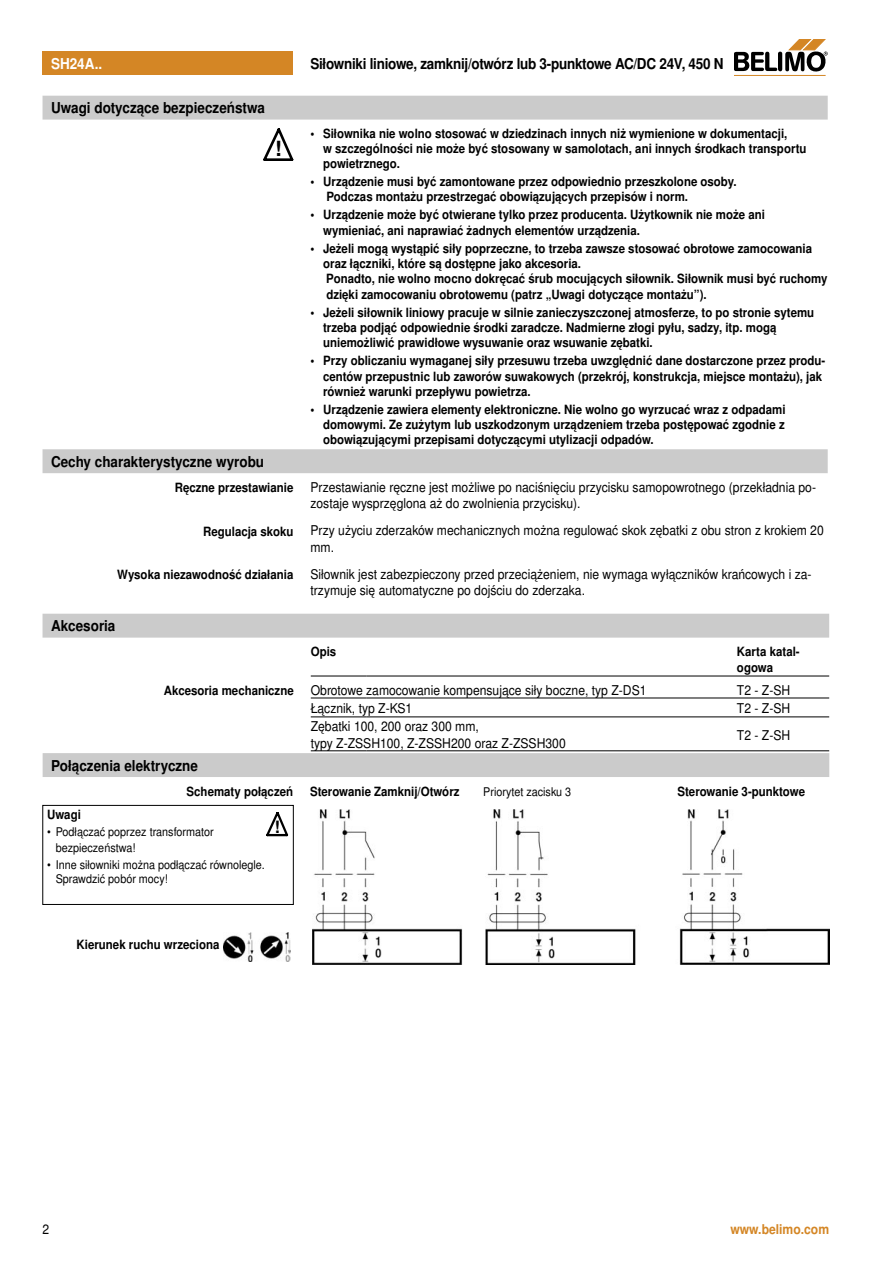
<style>
.page{position:relative;width:893px;height:1263px;background:#fff}
.page>*{position:absolute;margin:0;border:0;box-sizing:border-box;transform-origin:0 0}
.t1{font:700 21px "Nimbus Sans BEL";color:#000}
.t2{font:700 16.95px "Nimbus Sans BEL";color:#000}
.Titel_1{font:700 15px "Nimbus Sans BEL";color:#000;scale:.9 1}
.Überschrift_2_rechts{font:700 15px "Nimbus Sans BEL";letter-spacing:-.02em;color:#000;scale:.9 1}
.Überschrift_Kapitel{font:700 15px "Nimbus Sans BEL";color:#000;scale:.9 1}
.Überschrift_2_links_invers{font:700 15px "Nimbus Sans BEL";color:#fff;scale:.9 1}
.Lauftext_9{font:13.5px/16.2px "Nimbus Sans BEL";color:#000;scale:.9 1}
.www_rechts{font:700 13.5px "Nimbus Sans BEL";color:#d48625;scale:.9 1}
.Zahl_Seite_links{font:13.5px "Nimbus Sans BEL";color:#000;scale:.9 1}
.Sicherheitshinweise{font:700 12.75px/15.3px "Nimbus Sans BEL";color:#000;scale:.9 1}
.Marginalien{font:700 12.75px "Nimbus Sans BEL";color:#000;scale:.9 1}
.Titel_3{font:700 12.75px "Nimbus Sans BEL";color:#000;scale:.9 1}
.Lauftext_9-2{font:700 12.75px/15.3px "Nimbus Sans BEL";color:#000;scale:.9 1}
.Hinweise_Titel{font:700 12.75px "Nimbus Sans BEL";color:#000;scale:.9 1}
.Hinweise_Aufzählung{font:12px/14.4px "Nimbus Sans BEL";color:#000;scale:.9 1}
.Titel_3-2{font:12px "Nimbus Sans BEL";color:#000;scale:.9 1}
</style>
<div class="page">
<hr style="left:735px;top:75px;width:91px;height:1px;background:#d48625">
<svg style="left:735px;top:39px;width:93px;height:33px"></svg>
<div style="left:43px;top:51px;width:250px;height:24px;background:#d48625"></div>
<div style="left:43px;top:449px;width:785px;height:24px;background:#cbcbcb"></div>
<div style="left:43px;top:753px;width:786px;height:24px;background:#cbcbcb"></div>
<div style="left:43px;top:805px;width:250px;height:100px;border:1px solid #000"></div>
<svg style="left:266px;top:812px;width:22px;height:25px"></svg>
<div style="left:43px;top:96px;width:785px;height:24px;background:#cbcbcb"></div>
<svg style="left:263px;top:128px;width:30px;height:33px"></svg>
<div style="left:43px;top:614px;width:786px;height:24px;background:#cbcbcb"></div>
<hr style="left:311px;top:698px;width:56px;height:1px;background:#000">
<hr style="left:367px;top:698px;width:370px;height:1px;background:#000">
<hr style="left:737px;top:698px;width:92px;height:1px;background:#000">
<hr style="left:311px;top:717px;width:56px;height:1px;background:#000">
<hr style="left:367px;top:717px;width:370px;height:1px;background:#000">
<hr style="left:737px;top:717px;width:92px;height:1px;background:#000">
<hr style="left:311px;top:750px;width:56px;height:1px;background:#000">
<hr style="left:367px;top:750px;width:370px;height:1px;background:#000">
<hr style="left:737px;top:750px;width:92px;height:1px;background:#000">
<hr style="left:311px;top:676px;width:56px;height:1px;background:#000">
<hr style="left:367px;top:676px;width:370px;height:1px;background:#000">
<hr style="left:737px;top:676px;width:92px;height:1px;background:#000">
<img style="left:224px;top:932px;width:66px;height:30px">
<img style="left:312px;top:810px;width:517px;height:155px">
<p class="Überschrift_2_links_invers" style="left:51px;top:55px;width:58px">SH24A..</p>
<p class="Überschrift_2_rechts" style="left:310px;top:55px;width:461px">Siłowniki liniowe, zamknij/otwórz lub 3-punktowe AC/DC 24V, 450 N</p>
<p class="Überschrift_Kapitel" style="left:51px;top:99px;width:239px">Uwagi dotyczące bezpieczeństwa</p>
<p class="t1" style="left:275px;top:136px;width:8px">!</p>
<p class="Sicherheitshinweise" style="left:323px;top:126px;width:539px;text-indent:-13px">• Siłownika nie wolno stosować w dziedzinach innych niż wymienione w dokumentacji,<br>w szczególności nie może być stosowany w samolotach, ani innych środkach transportu powietrznego.</p>
<p class="Sicherheitshinweise" style="left:310px;top:175px;width:475px">• Urządzenie musi być zamontowane przez odpowiednio przeszkolone osoby.</p>
<p class="Sicherheitshinweise" style="left:326px;top:190px;width:403px">Podczas montażu przestrzegać obowiązujących przepisów i norm.</p>
<p class="Sicherheitshinweise" style="left:323px;top:208px;width:492px;text-indent:-13px">• Urządzenie może być otwierane tylko przez producenta. Użytkownik nie może ani wymieniać, ani naprawiać żadnych elementów urządzenia.</p>
<p class="Sicherheitshinweise" style="left:323px;top:241px;width:545px;text-indent:-13px">• Jeżeli mogą wystąpić siły poprzeczne, to trzeba zawsze stosować obrotowe zamocowania oraz łączniki, które są dostępne jako akcesoria.</p>
<p class="Sicherheitshinweise" style="left:326px;top:272px;width:559px">Ponadto, nie wolno mocno dokręcać śrub mocujących siłownik. Siłownik musi być ruchomy</p>
<p class="Sicherheitshinweise" style="left:326px;top:287px;width:424px">dzięki zamocowaniu obrotowemu (patrz „Uwagi dotyczące montażu”).</p>
<p class="Sicherheitshinweise" style="left:323px;top:305px;width:547px;text-indent:-13px">• Jeżeli siłownik liniowy pracuje w silnie zanieczyszczonej atmosferze, to po stronie sytemu trzeba podjąć odpowiednie środki zaradcze. Nadmierne złogi pyłu, sadzy, itp. mogą uniemożliwić prawidłowe wysuwanie oraz wsuwanie zębatki.</p>
<p class="Sicherheitshinweise" style="left:323px;top:354px;width:559px;text-indent:-13px">• Przy obliczaniu wymaganej siły przesuwu trzeba uwzględnić dane dostarczone przez produ&shy;centów przepustnic lub zaworów suwakowych (przekrój, konstrukcja, miejsce montażu), jak również warunki przepływu powietrza.</p>
<p class="Sicherheitshinweise" style="left:323px;top:402px;width:515px;text-align:justify;text-indent:-13px">• Urządzenie zawiera elementy elektroniczne. Nie wolno go wyrzucać wraz z odpadami domowymi. Ze zużytym lub uszkodzonym urządzeniem trzeba postępować zgodnie z obowiązującymi przepisami dotyczącymi utylizacji odpadów.</p>
<p class="Titel_1" style="left:51px;top:453px;width:238px">Cechy charakterystyczne wyrobu</p>
<p class="Marginalien" style="left:175px;top:480px;width:133px">Ręczne przestawianie</p>
<p class="Lauftext_9" style="left:310px;top:479px;width:563px">Przestawianie ręczne jest możliwe po naciśnięciu przycisku samopowrotnego (przekładnia po&shy;zostaje wysprzęglona aż do zwolnienia przycisku).</p>
<p class="Marginalien" style="left:203px;top:523px;width:102px">Regulacja skoku</p>
<p class="Lauftext_9" style="left:310px;top:523px;width:572px">Przy użyciu zderzaków mechanicznych można regulować skok zębatki z obu stron z krokiem 20 mm.</p>
<p class="Marginalien" style="left:117px;top:567px;width:197px">Wysoka niezawodność działania</p>
<p class="Lauftext_9" style="left:310px;top:566px;width:558px">Siłownik jest zabezpieczony przed przeciążeniem, nie wymaga wyłączników krańcowych i za&shy;trzymuje się automatyczne po dojściu do zderzaka.</p>
<p class="Titel_1" style="left:51px;top:617px;width:73px">Akcesoria</p>
<p class="Lauftext_9-2" style="left:311px;top:645px;width:30px">Opis</p>
<p class="Lauftext_9-2" style="left:737px;top:645px;width:71px">Karta katal&shy;ogowa</p>
<p class="Marginalien" style="left:164px;top:683px;width:146px">Akcesoria mechaniczne</p>
<p class="Lauftext_9" style="left:311px;top:682px;width:375px">Obrotowe zamocowanie kompensujące siły boczne, typ Z-DS1</p>
<p class="Lauftext_9" style="left:737px;top:682px;width:61px">T2 - Z-SH</p>
<p class="Lauftext_9" style="left:311px;top:700px;width:114px">Łącznik, typ Z-KS1</p>
<p class="Lauftext_9" style="left:737px;top:700px;width:61px">T2 - Z-SH</p>
<p class="Lauftext_9" style="left:311px;top:719px;width:188px">Zębatki 100, 200 oraz 300 mm,</p>
<p class="Lauftext_9" style="left:311px;top:735px;width:285px">typy Z-ZSSH100, Z-ZSSH200 oraz Z-ZSSH300</p>
<p class="Lauftext_9" style="left:737px;top:727px;width:61px">T2 - Z-SH</p>
<p class="Titel_1" style="left:51px;top:756px;width:165px">Połączenia elektryczne</p>
<p class="Marginalien" style="left:187px;top:784px;width:120px">Schematy połączeń</p>
<p class="Titel_3" style="left:310px;top:784px;width:168px">Sterowanie Zamknij/Otwórz</p>
<p class="Titel_3-2" style="left:483px;top:784px;width:99px">Priorytet zacisku 3</p>
<p class="Titel_3" style="left:677px;top:784px;width:143px">Sterowanie 3-punktowe</p>
<p class="Hinweise_Titel" style="left:47px;top:807px;width:39px">Uwagi</p>
<p class="Hinweise_Aufzählung" style="left:47px;top:825px;width:186px">• Podłączać poprzez transformator</p>
<p class="Hinweise_Aufzählung" style="left:56px;top:841px;width:90px">bezpieczeństwa!</p>
<p class="Hinweise_Aufzählung" style="left:56px;top:858px;width:234px;text-indent:-9px">• Inne siłowniki można podłączać równolegle.<br>Sprawdzić pobór mocy!</p>
<p class="t2" style="left:274px;top:817px;width:7px">!</p>
<p class="Marginalien" style="left:77px;top:936px;width:160px">Kierunek ruchu wrzeciona</p>
<p class="Zahl_Seite_links" style="left:43px;top:1221px;width:9px">2</p>
<p class="www_rechts" style="left:730px;top:1221px;width:111px">www.belimo.com</p>
</div>
